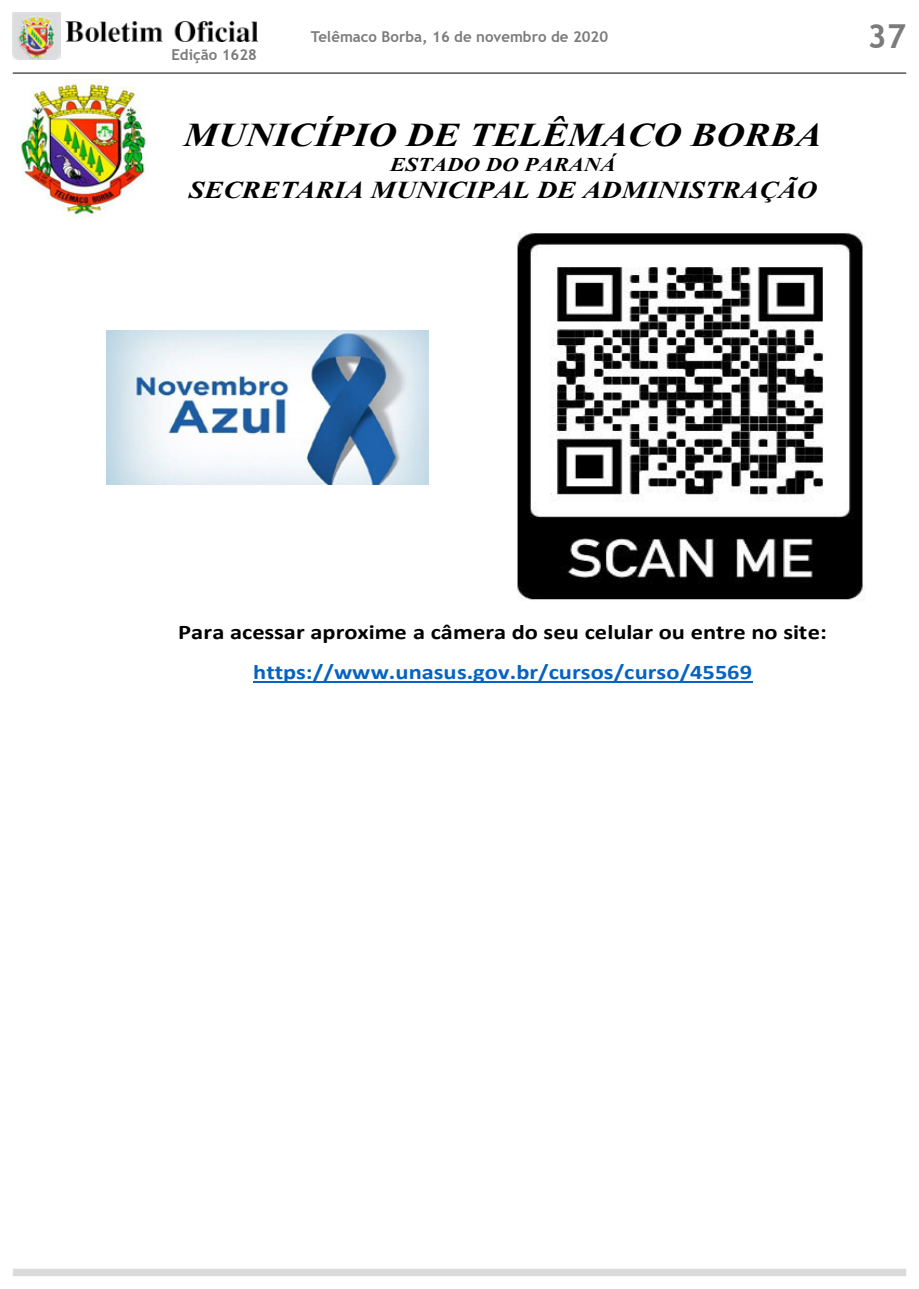
<style>
.page{position:relative;width:919px;height:1289px;background:#fff}
.page>*{position:absolute;margin:0;border:0;box-sizing:border-box;transform-origin:0 0}
.t1{font:italic 700 33.15px "Times New Roman";letter-spacing:-.005em;color:#000;scale:1.17 1}
.t2{font:700 33px "Trebuchet MS";color:#7c7b7b}
.t3{font:italic 700 24.15px "Times New Roman";color:#000;scale:1.17 1}
.t4{font:700 20.85px "Calibri";color:#000;scale:1.17 1}
.t5{font:700 20.85px "Calibri";color:#0563c1;scale:1.17 1}
.t6{font:italic 700 19.5px "Times New Roman";color:#000;scale:1.17 1}
.t7{font:700 15px "Trebuchet MS";color:#7c7b7b}
</style>
<div class="page">
<img style="left:13px;top:13px;width:47px;height:47px">
<img style="left:66px;top:21px;width:191px;height:21px">
<hr style="left:13px;top:73px;width:893px;height:1px;background:#000">
<img style="left:20px;top:79px;width:126px;height:139px">
<hr style="left:253px;top:681px;width:500px;height:1px;background:#0563c1">
<img style="left:517px;top:232px;width:346px;height:368px">
<img style="left:107px;top:330px;width:322px;height:155px">
<div style="left:13px;top:1268px;width:893px;height:8px;background:#dadada"></div>
<p class="t7" style="left:171px;top:45px;width:87px">Edição 1628</p>
<p class="t7" style="left:311px;top:27px;width:299px">Telêmaco Borba, 16 de novembro de 2020</p>
<h2 class="t2" style="left:867px;top:16px;width:40px">37</h2>
<h1 class="t1" style="left:184px;top:111px;width:546px">MUNICÍPIO DE TELÊMACO BORBA</h1>
<p class="t6" style="left:390px;top:151px;width:194px">ESTADO DO PARANÁ</p>
<p class="t3" style="left:189px;top:173px;width:538px">SECRETARIA MUNICIPAL DE ADMINISTRAÇÃO</p>
<p class="t4" style="left:178px;top:617px;width:555px">Para acessar aproxime a câmera do seu celular ou entre no site:</p>
<p class="t5" style="left:253px;top:657px;width:428px">https://www.unasus.gov.br/cursos/curso/45569</p>
</div>
